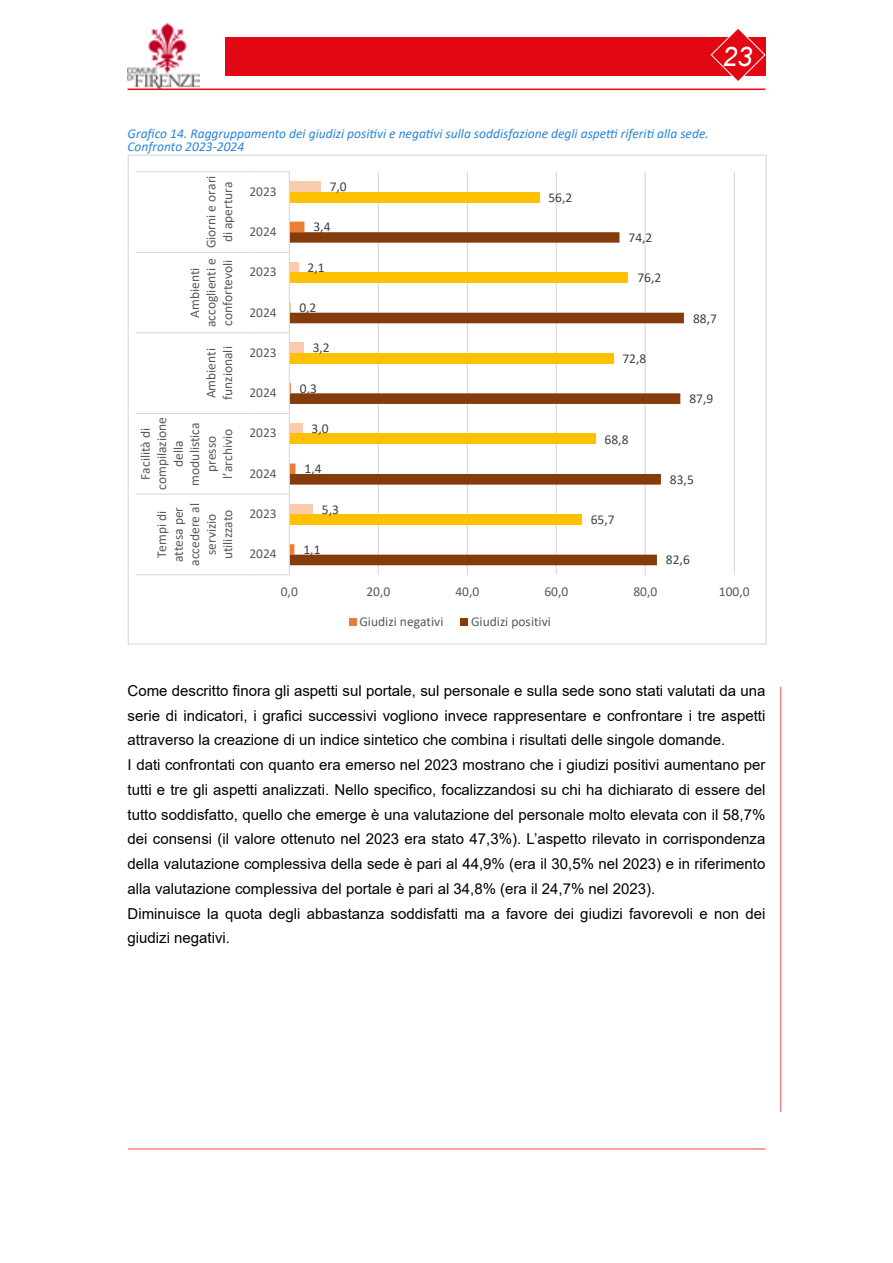
<style>
.page{position:relative;width:893px;height:1263px;background:#fff}
.page>*{position:absolute;margin:0;border:0;box-sizing:border-box;transform-origin:0 0}
.t1{font:italic 27px "Arial";color:#fff}
.t2{font:15px/24.8px "Arial";color:#000}
.t3{font:13.5px/16.5px "Calibri";color:#595959;text-align:center}
.t4{font:italic 13.5px/13.5px "Calibri";color:#2985db}
.t5{font:13.5px "Calibri";color:#404040}
</style>
<div class="page">
<img style="left:128px;top:23px;width:71px;height:66px">
<div style="left:225px;top:37px;width:540px;height:38px;background:#e30613"></div>
<hr style="left:128px;top:1148px;width:638px;height:2px;background:#f00">
<hr style="left:128px;top:89px;width:637px;height:1px;background:#f00">
<hr style="left:780px;top:687px;width:1px;height:425px;background:#f00">
<svg style="left:711px;top:29px;width:54px;height:52px"></svg>
<hr style="left:378px;top:172px;width:1px;height:403px;background:#d9d9d9">
<hr style="left:467px;top:172px;width:1px;height:403px;background:#d9d9d9">
<hr style="left:556px;top:172px;width:1px;height:403px;background:#d9d9d9">
<hr style="left:645px;top:172px;width:1px;height:403px;background:#d9d9d9">
<hr style="left:734px;top:172px;width:1px;height:403px;background:#d9d9d9">
<div style="left:289px;top:181px;width:32px;height:11px;background:#f8cbad"></div>
<svg style="left:290px;top:222px;width:14px;height:10px"></svg>
<div style="left:289px;top:192px;width:250px;height:10px;background:#ffc000"></div>
<svg style="left:290px;top:232px;width:394px;height:333px"></svg>
<hr style="left:289px;top:172px;width:1px;height:403px;background:#d9d9d9">
<hr style="left:248px;top:171px;width:41px;height:1px;background:#d9d9d9">
<hr style="left:248px;top:252px;width:41px;height:1px;background:#d9d9d9">
<hr style="left:248px;top:332px;width:41px;height:1px;background:#d9d9d9">
<hr style="left:248px;top:413px;width:41px;height:1px;background:#d9d9d9">
<hr style="left:248px;top:494px;width:41px;height:1px;background:#d9d9d9">
<hr style="left:248px;top:574px;width:41px;height:1px;background:#d9d9d9">
<hr style="left:136px;top:171px;width:112px;height:1px;background:#d9d9d9">
<hr style="left:136px;top:252px;width:112px;height:1px;background:#d9d9d9">
<hr style="left:136px;top:332px;width:112px;height:1px;background:#d9d9d9">
<hr style="left:136px;top:413px;width:112px;height:1px;background:#d9d9d9">
<hr style="left:136px;top:494px;width:112px;height:1px;background:#d9d9d9">
<hr style="left:136px;top:574px;width:112px;height:1px;background:#d9d9d9">
<div style="left:349px;top:618px;width:7px;height:8px;background:#ed7d31"></div>
<div style="left:461px;top:618px;width:7px;height:8px;background:#843c0c"></div>
<h1 class="t1" style="left:722px;top:39px;width:32px">23</h1>
<p class="t4" style="left:128px;top:126px;width:583px">Grafico 14. Raggruppamento dei giudizi positivi e negativi sulla soddisfazione degli aspetti riferiti alla sede.<br>Confronto 2023-2024</p>
<p class="t5" style="left:330px;top:177px;width:19px">7,0</p>
<p class="t5" style="left:313px;top:218px;width:19px">3,4</p>
<p class="t5" style="left:308px;top:258px;width:19px">2,1</p>
<p class="t5" style="left:299px;top:298px;width:19px">0,2</p>
<p class="t5" style="left:313px;top:338px;width:19px">3,2</p>
<p class="t5" style="left:300px;top:379px;width:19px">0,3</p>
<p class="t5" style="left:311px;top:419px;width:19px">3,0</p>
<p class="t5" style="left:305px;top:459px;width:19px">1,4</p>
<p class="t5" style="left:322px;top:500px;width:19px">5,3</p>
<p class="t5" style="left:303px;top:540px;width:19px">1,1</p>
<p class="t3" style="left:203px;top:248px;width:74px;rotate:-90deg">Giorni e orari di apertura</p>
<p class="t3" style="left:186px;top:327px;width:70px;rotate:-90deg">Ambienti accoglienti e confortevoli</p>
<p class="t3" style="left:203px;top:400px;width:55px;text-align:left;rotate:-90deg">Ambienti funzionali</p>
<p class="t3" style="left:137px;top:490px;width:74px;rotate:-90deg">Facilità di compilazione della modulistica presso l’archivio</p>
<p class="t3" style="left:153px;top:566px;width:64px;rotate:-90deg">Tempi di attesa per accedere al servizio utilizzato</p>
<p class="t3" style="left:249px;top:182px;width:29px">2023</p>
<p class="t3" style="left:249px;top:223px;width:29px">2024</p>
<p class="t3" style="left:249px;top:263px;width:29px">2023</p>
<p class="t3" style="left:249px;top:303px;width:29px">2024</p>
<p class="t3" style="left:249px;top:344px;width:29px">2023</p>
<p class="t3" style="left:249px;top:384px;width:29px">2024</p>
<p class="t3" style="left:249px;top:424px;width:29px">2023</p>
<p class="t3" style="left:249px;top:465px;width:29px">2024</p>
<p class="t3" style="left:249px;top:505px;width:29px">2023</p>
<p class="t3" style="left:249px;top:545px;width:29px">2024</p>
<p class="t5" style="left:548px;top:188px;width:25px">56,2</p>
<p class="t5" style="left:628px;top:228px;width:25px">74,2</p>
<p class="t5" style="left:637px;top:268px;width:25px">76,2</p>
<p class="t5" style="left:693px;top:309px;width:25px">88,7</p>
<p class="t5" style="left:622px;top:349px;width:25px">72,8</p>
<p class="t5" style="left:689px;top:389px;width:25px">87,9</p>
<p class="t5" style="left:605px;top:430px;width:25px">68,8</p>
<p class="t5" style="left:670px;top:470px;width:25px">83,5</p>
<p class="t5" style="left:591px;top:510px;width:25px">65,7</p>
<p class="t5" style="left:666px;top:551px;width:25px">82,6</p>
<p class="t3" style="left:281px;top:583px;width:19px">0,0</p>
<p class="t3" style="left:366px;top:583px;width:25px">20,0</p>
<p class="t3" style="left:455px;top:583px;width:25px">40,0</p>
<p class="t3" style="left:544px;top:583px;width:25px">60,0</p>
<p class="t3" style="left:633px;top:583px;width:25px">80,0</p>
<p class="t3" style="left:719px;top:583px;width:32px">100,0</p>
<p class="t3" style="left:360px;top:613px;width:85px">Giudizi negativi</p>
<p class="t3" style="left:471px;top:613px;width:81px">Giudizi positivi</p>
<p class="t2" style="left:128px;top:678px;width:639px">Come descritto finora gli aspetti sul portale, sul personale e sulla sede sono stati valutati da una serie di indicatori, i grafici successivi vogliono invece rappresentare e confrontare i tre aspetti attraverso la creazione di un indice sintetico che combina i risultati delle singole domande.<br>I dati confrontati con quanto era emerso nel 2023 mostrano che i giudizi positivi aumentano per tutti e tre gli aspetti analizzati. Nello specifico, focalizzandosi su chi ha dichiarato di essere del tutto soddisfatto, quello che emerge è una valutazione del personale molto elevata con il 58,7% dei consensi (il valore ottenuto nel 2023 era stato 47,3%). L’aspetto rilevato in corrispondenza della valutazione complessiva della sede è pari al 44,9% (era il 30,5% nel 2023) e in riferimento alla valutazione complessiva del portale è pari al 34,8% (era il 24,7% nel 2023).<br>Diminuisce la quota degli abbastanza soddisfatti ma a favore dei giudizi favorevoli e non dei giudizi negativi.</p>
</div>
